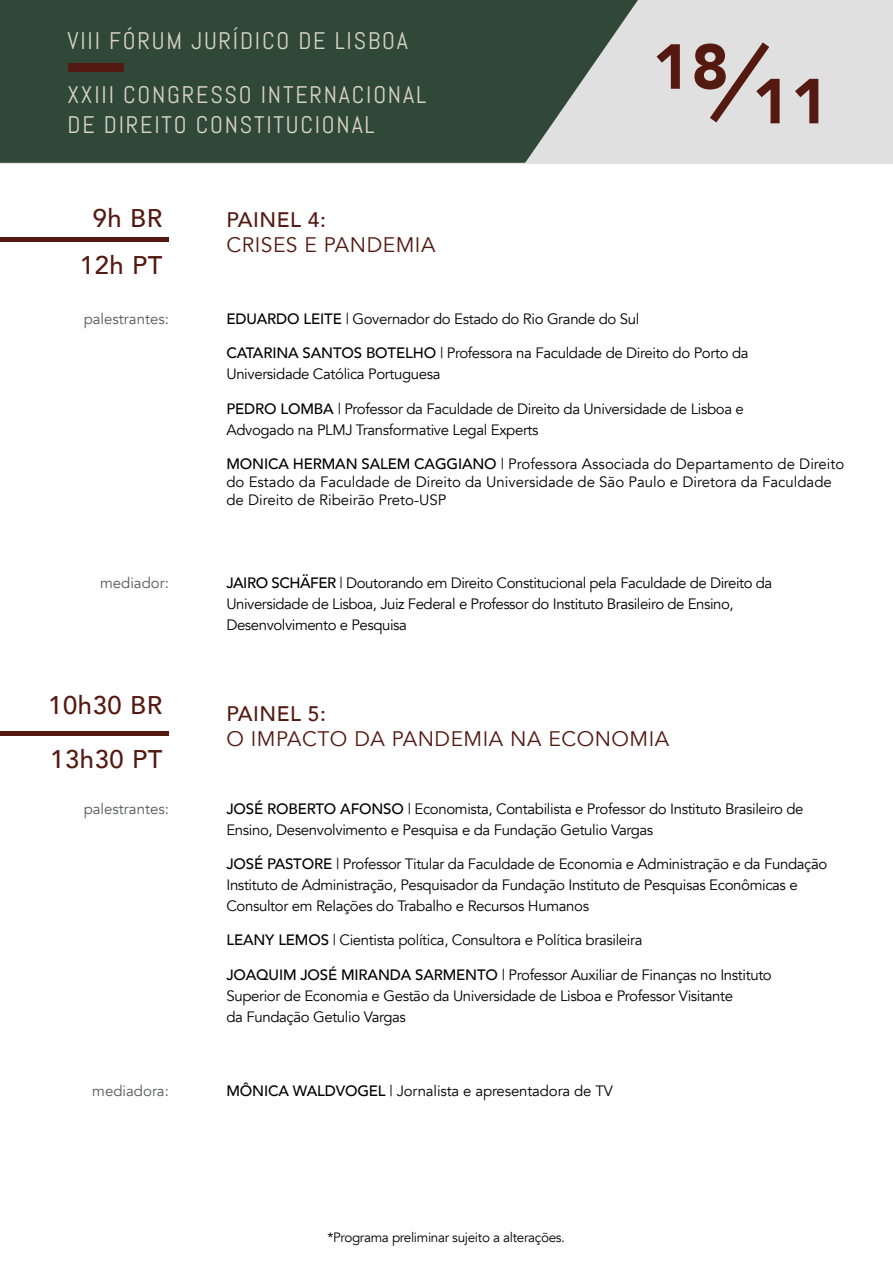
<style>
.page{position:relative;width:893px;height:1263px;background:#fff}
.page>*{position:absolute;margin:0;border:0;box-sizing:border-box;transform-origin:0 0}
.t1{font:900 62.85px "Avenir";color:#541910}
.t2{font:500 25.5px/47.4px "Avenir";letter-spacing:.025em;color:#541910;text-align:center}
.t3{font:24px/30px "Abel";letter-spacing:.075em;color:#d9d3c3}
.t4{font:21px "Avenir";letter-spacing:.025em;color:#541910}
.t5{font:500 21px "Avenir";letter-spacing:.025em;color:#541910}
.t6{font:15px/21px "Avenir";letter-spacing:-.025em;color:#000}
.t7{font:15px/18px "Avenir";color:#000}
.t8{font:15px "Avenir";color:#58595b}
.t9{font:13.5px "Avenir";letter-spacing:-.025em;color:#000}
.s1{font-weight:500}
</style>
<div class="page">
<hr style="left:0;top:238px;width:169px;height:4px;background:#541910">
<hr style="left:0;top:731px;width:169px;height:4px;background:#541910">
<div style="left:0;top:0;width:893px;height:164px;background:#e0e0e0"></div>
<svg style="left:0;top:0;width:638px;height:163px;background:#3f5546"></svg>
<svg style="left:710px;top:42px;width:59px;height:80px;background:#cac1bf"></svg>
<div style="left:68px;top:63px;width:56px;height:9px;background:#541910"></div>
<h3 class="t3" style="left:68px;top:26px;width:342px">VIII FÓRUM JURÍDICO DE LISBOA</h3>
<h3 class="t3" style="left:68px;top:80px;width:360px">XXIII CONGRESSO INTERNACIONAL<br>DE DIREITO CONSTITUCIONAL</h3>
<h2 class="t2" style="left:80px;top:193px;width:84px">9h BR<br>12h PT</h2>
<h3 class="t5" style="left:226px;top:201px;width:101px">PAINEL 4:</h3>
<h3 class="t4" style="left:226px;top:233px;width:211px">CRISES E PANDEMIA</h3>
<h1 class="t1" style="left:653px;top:13px;width:77px">18</h1>
<h1 class="t1" style="left:752px;top:48px;width:77px">11</h1>
<p class="t8" style="left:84px;top:310px;width:87px">palestrantes:</p>
<p class="t6" style="left:226px;top:309px;width:415px"><span class="s1">EDUARDO LEITE</span> | Governador do Estado do Rio Grande do Sul</p>
<p class="t6" style="left:226px;top:343px;width:524px"><span class="s1">CATARINA SANTOS BOTELHO</span> | Professora na Faculdade de Direito do Porto da<br>Universidade Católica Portuguesa</p>
<p class="t6" style="left:226px;top:398px;width:519px"><span class="s1">PEDRO LOMBA</span> | Professor da Faculdade de Direito da Universidade de Lisboa e<br>Advogado na PLMJ Transformative Legal Experts</p>
<p class="t7" style="left:226px;top:455px;width:619px"><span class="s1">MONICA HERMAN SALEM CAGGIANO</span> | Professora Associada do Departamento de Direito do Estado da Faculdade de Direito da Universidade de São Paulo e Diretora da Faculdade de Direito de Ribeirão Preto-USP</p>
<p class="t8" style="left:100px;top:574px;width:70px">mediador:</p>
<p class="t6" style="left:226px;top:572px;width:547px"><span class="s1">JAIRO SCHÄFER</span> | Doutorando em Direito Constitucional pela Faculdade de Direito da<br>Universidade de Lisboa, Juiz Federal e Professor do Instituto Brasileiro de Ensino,<br>Desenvolvimento e Pesquisa</p>
<h2 class="t2" style="left:48px;top:677px;width:116px;line-height:54px;text-align:left">10h30 BR<br>13h30 PT</h2>
<h3 class="t5" style="left:226px;top:695px;width:101px">PAINEL 5:</h3>
<h3 class="t4" style="left:226px;top:726px;width:444px">O IMPACTO DA PANDEMIA NA ECONOMIA</h3>
<p class="t8" style="left:84px;top:800px;width:87px">palestrantes:</p>
<p class="t6" style="left:226px;top:798px;width:579px"><span class="s1">JOSÉ ROBERTO AFONSO</span> | Economista, Contabilista e Professor do Instituto Brasileiro de<br>Ensino, Desenvolvimento e Pesquisa e da Fundação Getulio Vargas</p>
<p class="t6" style="left:226px;top:854px;width:602px"><span class="s1">JOSÉ PASTORE</span> | Professor Titular da Faculdade de Economia e Administração e da Fundação<br>Instituto de Administração, Pesquisador da Fundação Instituto de Pesquisas Econômicas e<br>Consultor em Relações do Trabalho e Recursos Humanos</p>
<p class="t6" style="left:226px;top:930px;width:418px"><span class="s1">LEANY LEMOS</span> | Cientista política, Consultora e Política brasileira</p>
<p class="t6" style="left:226px;top:964px;width:547px"><span class="s1">JOAQUIM JOSÉ MIRANDA SARMENTO</span> | Professor Auxiliar de Finanças no Instituto<br>Superior de Economia e Gestão da Universidade de Lisboa e Professor Visitante<br>da Fundação Getulio Vargas</p>
<p class="t8" style="left:92px;top:1082px;width:78px">mediadora:</p>
<p class="t6" style="left:226px;top:1081px;width:388px"><span class="s1">MÔNICA WALDVOGEL</span> | Jornalista e apresentadora de TV</p>
<p class="t9" style="left:327px;top:1230px;width:239px">*Programa preliminar sujeito a alterações.</p>
</div>
